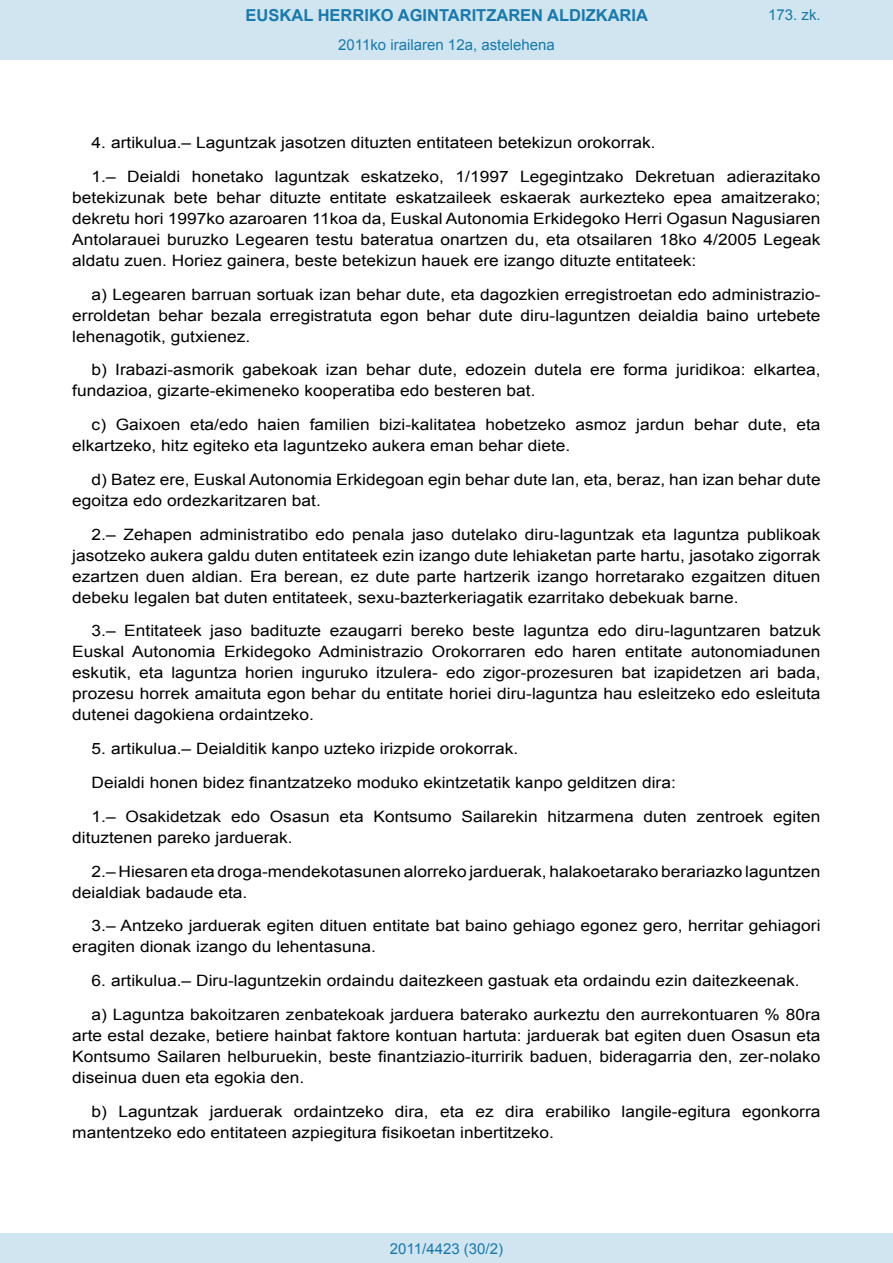
<style>
.page{position:relative;width:893px;height:1263px;background:#fff}
.page>*{position:absolute;margin:0;border:0;box-sizing:border-box;transform-origin:0 0}
.t1{font:700 16.5px "Arial";color:#1879ad}
.BOPVDetalle{font:15.6px/21px "Arial";color:#000;scale:1.11 1}
.Paginacion_Centro{font:15px "Arial";color:#1879ad}
</style>
<div class="page">
<div style="left:0;top:0;width:893px;height:60px;background:#d0e5f0"></div>
<div style="left:0;top:1233px;width:893px;height:30px;background:#d0e5f0"></div>
<p class="t1" style="left:246px;top:4px;width:404px">EUSKAL HERRIKO AGINTARITZAREN ALDIZKARIA</p>
<p class="Paginacion_Centro" style="left:338px;top:35px;width:218px">2011ko irailaren 12a, astelehena</p>
<p class="Paginacion_Centro" style="left:768px;top:5px;width:54px">173. zk.</p>
<p class="BOPVDetalle" style="left:92px;top:132px;width:510px">4. artikulua.– Laguntzak jasotzen dituzten entitateen betekizun orokorrak.</p>
<p class="BOPVDetalle" style="left:72px;top:166px;width:676px;text-align:justify;text-indent:19px">1.– Deialdi honetako laguntzak eskatzeko, 1/1997 Legegintzako Dekretuan adierazitako betekizunak bete behar dituzte entitate eskatzaileek eskaerak aurkezteko epea amaitzerako; dekretu hori 1997ko azaroaren 11koa da, Euskal Autonomia Erkidegoko Herri Ogasun Nagusiaren Antolarauei buruzko Legearen testu bateratua onartzen du, eta otsailaren 18ko 4/2005 Legeak aldatu zuen. Horiez gainera, beste betekizun hauek ere izango dituzte entitateek:</p>
<p class="BOPVDetalle" style="left:72px;top:284px;width:676px;text-align:justify;text-indent:19px">a) Legearen barruan sortuak izan behar dute, eta dagozkien erregistroetan edo administrazio&shy;erroldetan behar bezala erregistratuta egon behar dute diru-laguntzen deialdia baino urtebete lehenagotik, gutxienez.</p>
<p class="BOPVDetalle" style="left:72px;top:360px;width:676px;text-indent:19px">b) Irabazi-asmorik gabekoak izan behar dute, edozein dutela ere forma juridikoa: elkartea, fundazioa, gizarte-ekimeneko kooperatiba edo besteren bat.</p>
<p class="BOPVDetalle" style="left:72px;top:414px;width:676px;text-indent:19px">c) Gaixoen eta/edo haien familien bizi-kalitatea hobetzeko asmoz jardun behar dute, eta elkartzeko, hitz egiteko eta laguntzeko aukera eman behar diete.</p>
<p class="BOPVDetalle" style="left:72px;top:469px;width:676px;text-indent:19px">d) Batez ere, Euskal Autonomia Erkidegoan egin behar dute lan, eta, beraz, han izan behar dute egoitza edo ordezkaritzaren bat.</p>
<p class="BOPVDetalle" style="left:72px;top:524px;width:676px;text-align:justify;text-indent:19px">2.– Zehapen administratibo edo penala jaso dutelako diru-laguntzak eta laguntza publikoak jasotzeko aukera galdu duten entitateek ezin izango dute lehiaketan parte hartu, jasotako zigorrak ezartzen duen aldian. Era berean, ez dute parte hartzerik izango horretarako ezgaitzen dituen debeku legalen bat duten entitateek, sexu-bazterkeriagatik ezarritako debekuak barne.</p>
<p class="BOPVDetalle" style="left:72px;top:621px;width:676px;text-align:justify;text-indent:19px">3.– Entitateek jaso badituzte ezaugarri bereko beste laguntza edo diru-laguntzaren batzuk Euskal Autonomia Erkidegoko Administrazio Orokorraren edo haren entitate autonomiadunen eskutik, eta laguntza horien inguruko itzulera- edo zigor-prozesuren bat izapidetzen ari bada, prozesu horrek amaituta egon behar du entitate horiei diru-laguntza hau esleitzeko edo esleituta dutenei dagokiena ordaintzeko.</p>
<p class="BOPVDetalle" style="left:92px;top:738px;width:386px">5. artikulua.– Deialditik kanpo uzteko irizpide orokorrak.</p>
<p class="BOPVDetalle" style="left:92px;top:772px;width:528px">Deialdi honen bidez finantzatzeko moduko ekintzetatik kanpo gelditzen dira:</p>
<p class="BOPVDetalle" style="left:72px;top:806px;width:676px;text-indent:19px">1.– Osakidetzak edo Osasun eta Kontsumo Sailarekin hitzarmena duten zentroek egiten dituztenen pareko jarduerak.</p>
<p class="BOPVDetalle" style="left:72px;top:861px;width:676px;text-indent:19px">2.– Hiesaren eta droga-mendekotasunen alorreko jarduerak, halakoetarako berariazko laguntzen deialdiak badaude eta.</p>
<p class="BOPVDetalle" style="left:72px;top:915px;width:676px;text-indent:19px">3.– Antzeko jarduerak egiten dituen entitate bat baino gehiago egonez gero, herritar gehiagori eragiten dionak izango du lehentasuna.</p>
<p class="BOPVDetalle" style="left:92px;top:970px;width:639px">6. artikulua.– Diru-laguntzekin ordaindu daitezkeen gastuak eta ordaindu ezin daitezkeenak.</p>
<p class="BOPVDetalle" style="left:72px;top:1004px;width:676px;text-align:justify;text-indent:19px">a) Laguntza bakoitzaren zenbatekoak jarduera baterako aurkeztu den aurrekontuaren % 80ra arte estal dezake, betiere hainbat faktore kontuan hartuta: jarduerak bat egiten duen Osasun eta Kontsumo Sailaren helburuekin, beste finantziazio-iturririk baduen, bideragarria den, zer-nolako diseinua duen eta egokia den.</p>
<p class="BOPVDetalle" style="left:72px;top:1101px;width:676px;text-indent:19px">b) Laguntzak jarduerak ordaintzeko dira, eta ez dira erabiliko langile-egitura egonkorra mantentzeko edo entitateen azpiegitura fisikoetan inbertitzeko.</p>
<p class="Paginacion_Centro" style="left:390px;top:1238px;width:115px">2011/4423 (30/2)</p>
</div>
